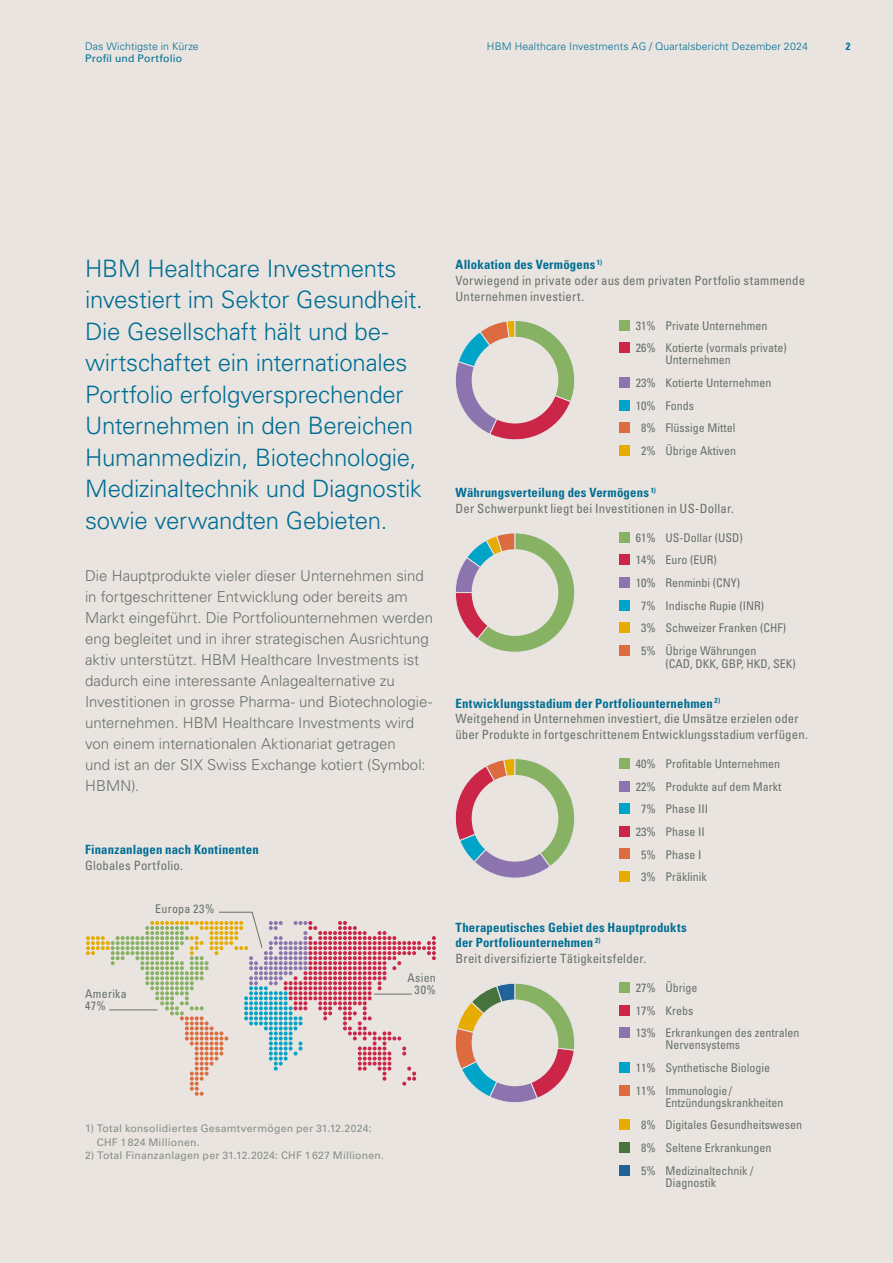
<style>
.page{position:relative;width:893px;height:1263px;background:#e9e4df}
.page>*{position:absolute;margin:0;border:0;box-sizing:border-box;transform-origin:0 0}
.t1{font:300 24px/31.5px "Univers LT Std";letter-spacing:-.01em;color:#006e94}
.t2{font:300 15px/21px "Univers LT Std";color:#677169}
.t3{font:condensed 12.75px/15.8px "Univers LT Std";letter-spacing:.015em;color:#677169}
.t4{font:700 condensed 12.75px/15.8px "Univers LT Std";letter-spacing:.015em;color:#006e94}
.t5{font:condensed 12px/22.6px "Univers LT Std";color:#677169}
.t6{font:condensed 12px "Univers LT Std";letter-spacing:.02em;color:#677169}
.t7{font:10.5px/13.5px "Univers LT Std";letter-spacing:.02em;color:#858f87}
.t8{font:300 10.5px "Univers LT Std";letter-spacing:.015em;color:#006e94}
.t9{font:10.5px "Univers LT Std";letter-spacing:.02em;color:#006e94}
.t10{font:700 condensed 10.5px "Univers LT Std";color:#006e94}
.s1{font-weight:700;color:#006e94}
.s2{font-weight:400;color:#677169}
</style>
<div class="page">
<svg style="left:455px;top:321px;width:120px;height:119px"></svg>
<div style="left:472px;top:337px;width:86px;height:86px;background:#e9e4df;border-radius:50%"></div>
<svg style="left:455px;top:759px;width:120px;height:119px"></svg>
<div style="left:472px;top:775px;width:86px;height:87px;background:#e9e4df;border-radius:50%"></div>
<svg style="left:455px;top:533px;width:120px;height:119px"></svg>
<div style="left:472px;top:549px;width:86px;height:87px;background:#e9e4df;border-radius:50%"></div>
<svg style="left:86px;top:911px;width:350px;height:185px"></svg>
<hr style="left:109px;top:1009px;width:48px;height:1px;background:#677169">
<hr style="left:374px;top:994px;width:38px;height:1px;background:#677169">
<svg style="left:455px;top:983px;width:120px;height:120px"></svg>
<div style="left:472px;top:999px;width:86px;height:87px;background:#e9e4df;border-radius:50%"></div>
<div style="left:619px;top:320px;width:10px;height:10px;background:#87b163"></div>
<div style="left:619px;top:342px;width:10px;height:11px;background:#cb2548"></div>
<div style="left:619px;top:377px;width:10px;height:11px;background:#8c75af"></div>
<div style="left:619px;top:400px;width:10px;height:10px;background:#00a4c8"></div>
<div style="left:619px;top:422px;width:10px;height:11px;background:#dc6c3f"></div>
<div style="left:619px;top:445px;width:10px;height:11px;background:#e6ad00"></div>
<div style="left:619px;top:532px;width:10px;height:10px;background:#87b163"></div>
<div style="left:619px;top:554px;width:10px;height:11px;background:#cb2548"></div>
<div style="left:619px;top:577px;width:10px;height:11px;background:#8c75af"></div>
<div style="left:619px;top:600px;width:10px;height:10px;background:#00a4c8"></div>
<div style="left:619px;top:622px;width:10px;height:11px;background:#e6ad00"></div>
<div style="left:619px;top:645px;width:10px;height:11px;background:#dc6c3f"></div>
<div style="left:619px;top:758px;width:10px;height:11px;background:#87b163"></div>
<div style="left:619px;top:781px;width:10px;height:10px;background:#8c75af"></div>
<div style="left:619px;top:803px;width:10px;height:11px;background:#00a4c8"></div>
<div style="left:619px;top:826px;width:10px;height:11px;background:#cb2548"></div>
<div style="left:619px;top:849px;width:10px;height:10px;background:#dc6c3f"></div>
<div style="left:619px;top:871px;width:10px;height:11px;background:#e6ad00"></div>
<div style="left:619px;top:982px;width:10px;height:11px;background:#87b163"></div>
<div style="left:619px;top:1005px;width:10px;height:10px;background:#cb2548"></div>
<div style="left:619px;top:1027px;width:10px;height:11px;background:#8c75af"></div>
<div style="left:619px;top:1062px;width:10px;height:11px;background:#00a4c8"></div>
<div style="left:619px;top:1085px;width:10px;height:10px;background:#dc6c3f"></div>
<div style="left:619px;top:1119px;width:10px;height:11px;background:#e6ad00"></div>
<div style="left:619px;top:1142px;width:10px;height:11px;background:#47743d"></div>
<div style="left:619px;top:1165px;width:10px;height:10px;background:#1e649a"></div>
<p class="t8" style="left:85px;top:40px;width:115px">Das Wichtigste in Kürze</p>
<p class="t8" style="left:487px;top:40px;width:323px">HBM Healthcare Investments AG / Quartalsbericht Dezember 2024</p>
<p class="t10" style="left:846px;top:40px;width:6px">2</p>
<p class="t9" style="left:85px;top:52px;width:99px">Profil und Portfolio</p>
<p class="t1" style="left:85px;top:252px;width:339px">HBM Healthcare Investments investiert im Sektor Gesundheit.<br>Die Gesellschaft hält und be&shy;wirtschaftet ein internationales<br>Portfolio erfolgversprechender<br>Unternehmen in den Bereichen<br>Humanmedizin, Biotechnologie,<br>Medizinaltechnik und Diagnostik sowie verwandten Gebieten.</p>
<p class="t2" style="left:85px;top:565px;width:349px">Die Hauptprodukte vieler dieser Unternehmen sind in fortgeschrittener Entwicklung oder bereits am Markt eingeführt. Die Portfoliounternehmen werden eng begleitet und in ihrer strategischen Ausrichtung aktiv unterstützt. HBM Healthcare Investments ist dadurch eine interessante Anlagealternative zu Investitionen in grosse Pharma- und Biotechnologie&shy;unternehmen. HBM Healthcare Investments wird von einem internationalen Aktionariat getragen<br>und ist an der SIX Swiss Exchange kotiert (Symbol:<br>HBMN).</p>
<p class="t4" style="left:85px;top:841px;width:175px">Finanzanlagen nach Kontinenten</p>
<p class="t3" style="left:85px;top:857px;width:100px">Globales Portfolio.</p>
<p class="t6" style="left:155px;top:901px;width:61px">Europa 23%</p>
<p class="t5" style="left:407px;top:967px;width:30px">Asien</p>
<p class="t6" style="left:85px;top:986px;width:43px">Amerika</p>
<p class="t5" style="left:415px;top:979px;width:23px">30%</p>
<p class="t5" style="left:85px;top:994px;width:22px">47%</p>
<p class="t7" style="left:97px;top:1122px;width:276px;text-indent:-12px">1) Total konsolidiertes Gesamtvermögen per 31.12.2024:<br>CHF 1824 Millionen.</p>
<p class="t7" style="left:85px;top:1149px;width:301px">2) Total Finanzanlagen per 31.12.2024: CHF 1627 Millionen.</p>
<p class="t3" style="left:455px;top:257px;width:351px"><span class="s1">Allokation des Vermögens</span> <sup>1)<br></sup>Vorwiegend in private oder aus dem privaten Portfolio stammende<br>Unternehmen investiert.</p>
<p class="t5" style="left:636px;top:314px;width:152px">31% Private Unternehmen<br>26% Kotierte (vormals private)</p>
<p class="t5" style="left:665px;top:348px;width:67px">Unternehmen</p>
<p class="t5" style="left:636px;top:371px;width:137px">23% Kotierte Unternehmen</p>
<p class="t5" style="left:636px;top:394px;width:60px">10% Fonds</p>
<p class="t5" style="left:641px;top:416px;width:96px">8% Flüssige Mittel</p>
<p class="t5" style="left:641px;top:439px;width:96px">2% Übrige Aktiven</p>
<p class="t3" style="left:455px;top:484px;width:280px"><span class="s1">Währungsverteilung des Vermögens</span> <sup>1)<br></sup>Der Schwerpunkt liegt bei Investitionen in US-Dollar.</p>
<p class="t5" style="left:636px;top:526px;width:108px">61% US-Dollar (USD)</p>
<p class="t5" style="left:636px;top:549px;width:82px">14% Euro (EUR)</p>
<p class="t5" style="left:636px;top:571px;width:106px">10% Renminbi (CNY)</p>
<p class="t5" style="left:641px;top:594px;width:124px">7% Indische Rupie (INR)</p>
<p class="t5" style="left:641px;top:616px;width:146px">3% Schweizer Franken (CHF)</p>
<p class="t5" style="left:641px;top:639px;width:117px">5% Übrige Währungen</p>
<p class="t5" style="left:665px;top:653px;width:132px">(CAD, DKK, GBP, HKD, SEK)</p>
<p class="t3" style="left:455px;top:695px;width:354px"><span class="s1">Entwicklungsstadium der Portfoliounternehmen</span> <sup>2)<br></sup>Weitgehend in Unternehmen investiert, die Umsätze erzielen oder über Produkte in fortgeschrittenem Entwicklungsstadium verfügen.</p>
<p class="t5" style="left:636px;top:752px;width:146px">40% Profitable Unternehmen</p>
<p class="t5" style="left:636px;top:775px;width:147px">22% Produkte auf dem Markt</p>
<p class="t5" style="left:641px;top:797px;width:68px">7% Phase III</p>
<p class="t5" style="left:636px;top:820px;width:70px">23% Phase II</p>
<p class="t5" style="left:641px;top:843px;width:62px">5% Phase I</p>
<p class="t5" style="left:641px;top:865px;width:67px">3% Präklinik</p>
<p class="t4" style="left:455px;top:919px;width:233px">Therapeutisches Gebiet des Hauptprodukts der Portfoliounternehmen <sup>2)<br></sup><span class="s2">Breit diversifizierte Tätigkeitsfelder.</span></p>
<p class="t5" style="left:636px;top:976px;width:165px">27% Übrige<br>17% Krebs<br>13% Erkrankungen des zentralen</p>
<p class="t5" style="left:636px;top:1034px;width:136px;text-indent:30px">Nervensystems<br>11% Synthetische Biologie<br>11% Immunologie/</p>
<p class="t5" style="left:641px;top:1091px;width:162px;text-indent:24px">Entzündungskrankheiten<br>8% Digitales Gesundheitswesen<br>8% Seltene Erkrankungen<br>5% Medizinaltechnik /</p>
<p class="t5" style="left:665px;top:1171px;width:52px">Diagnostik</p>
</div>
